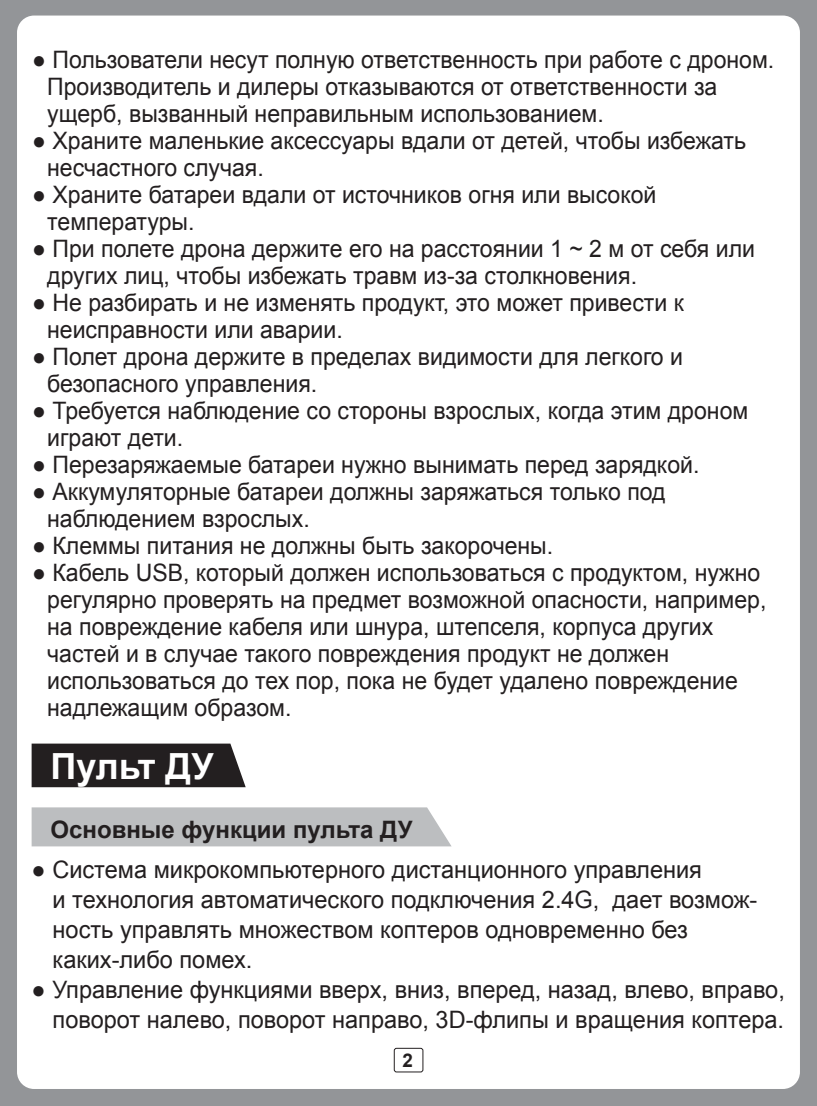
<style>
.page{position:relative;width:817px;height:1106px;background:#fff}
.page>*{position:absolute;margin:0;border:0;box-sizing:border-box;transform-origin:0 0}
.t1{font:700 36px "Arial";color:#fff}
.t2{font:24px/27px "Arial";color:#231f20;scale:.96 1}
.t3{font:24px/30px "Arial";color:#231f20}
.t4{font:700 24px "Arial";color:#231f20}
.t5{font:700 18.9px "Arial";color:#231f20}
</style>
<div class="page">
<div style="left:0;top:0;width:816px;height:1106px;background:#939598"></div>
<div style="left:17px;top:16px;width:782px;height:1072px;background:#fff;border-radius:17px"></div>
<div style="left:394px;top:1047px;width:29px;height:25px;border:1px solid #231f20;border-radius:2px"></div>
<div style="left:32px;top:807px;width:419px;height:39px;background:#bcbec0"></div>
<div style="left:32px;top:743px;width:214px;height:44px;background:#231f20"></div>
<p class="t2" style="left:47px;top:46px;width:758px;text-indent:-15px">● Пользователи несут полную ответственность при работе с дроном.<br>Производитель и дилеры отказываются от ответственности за ущерб, вызванный неправильным использованием.</p>
<p class="t2" style="left:47px;top:127px;width:729px;text-indent:-15px">● Храните маленькие аксессуары вдали от детей, чтобы избежать несчастного случая.</p>
<p class="t2" style="left:47px;top:181px;width:636px;text-indent:-15px">● Храните батареи вдали от источников огня или высокой температуры.</p>
<p class="t2" style="left:47px;top:235px;width:738px;text-indent:-15px">● При полете дрона держите его на расстоянии 1 ~ 2 м от себя или других лиц, чтобы избежать травм из-за столкновения.</p>
<p class="t2" style="left:47px;top:289px;width:664px;text-indent:-15px">● Не разбирать и не изменять продукт, это может привести к неисправности или аварии.</p>
<p class="t2" style="left:47px;top:343px;width:663px;text-indent:-15px">● Полет дрона держите в пределах видимости для легкого и безопасного управления.</p>
<p class="t2" style="left:47px;top:397px;width:731px;text-indent:-15px">● Требуется наблюдение со стороны взрослых, когда этим дроном играют дети.</p>
<p class="t2" style="left:32px;top:451px;width:696px">● Перезаряжаемые батареи нужно вынимать перед зарядкой.</p>
<p class="t2" style="left:47px;top:478px;width:645px;text-indent:-15px">● Аккумуляторные батареи должны заряжаться только под наблюдением взрослых.</p>
<p class="t2" style="left:32px;top:532px;width:544px">● Клеммы питания не должны быть закорочены.</p>
<p class="t2" style="left:47px;top:559px;width:750px;text-indent:-15px">● Кабель USB, который должен использоваться с продуктом, нужно регулярно проверять на предмет возможной опасности, например, на повреждение кабеля или шнура, штепселя, корпуса других частей и в случае такого повреждения продукт не должен использоваться до тех пор, пока не будет удалено повреждение надлежащим образом.</p>
<h1 class="t1" style="left:50px;top:742px;width:165px">Пульт ДУ</h1>
<p class="t4" style="left:50px;top:813px;width:363px">Основные функции пульта ДУ</p>
<p class="t3" style="left:53px;top:855px;width:706px;text-indent:-21px">● Система микрокомпьютерного дистанционного управления<br>и технология автоматического подключения 2.4G, дает возмож&shy;ность управлять множеством коптеров одновременно без каких-либо помех.</p>
<p class="t3" style="left:32px;top:975px;width:754px;text-align:right">● Управление функциями вверх, вниз, вперед, назад, влево, вправо, поворот налево, поворот направо, 3D-флипы и вращения коптера.</p>
<p class="t5" style="left:402px;top:1049px;width:12px">2</p>
</div>
